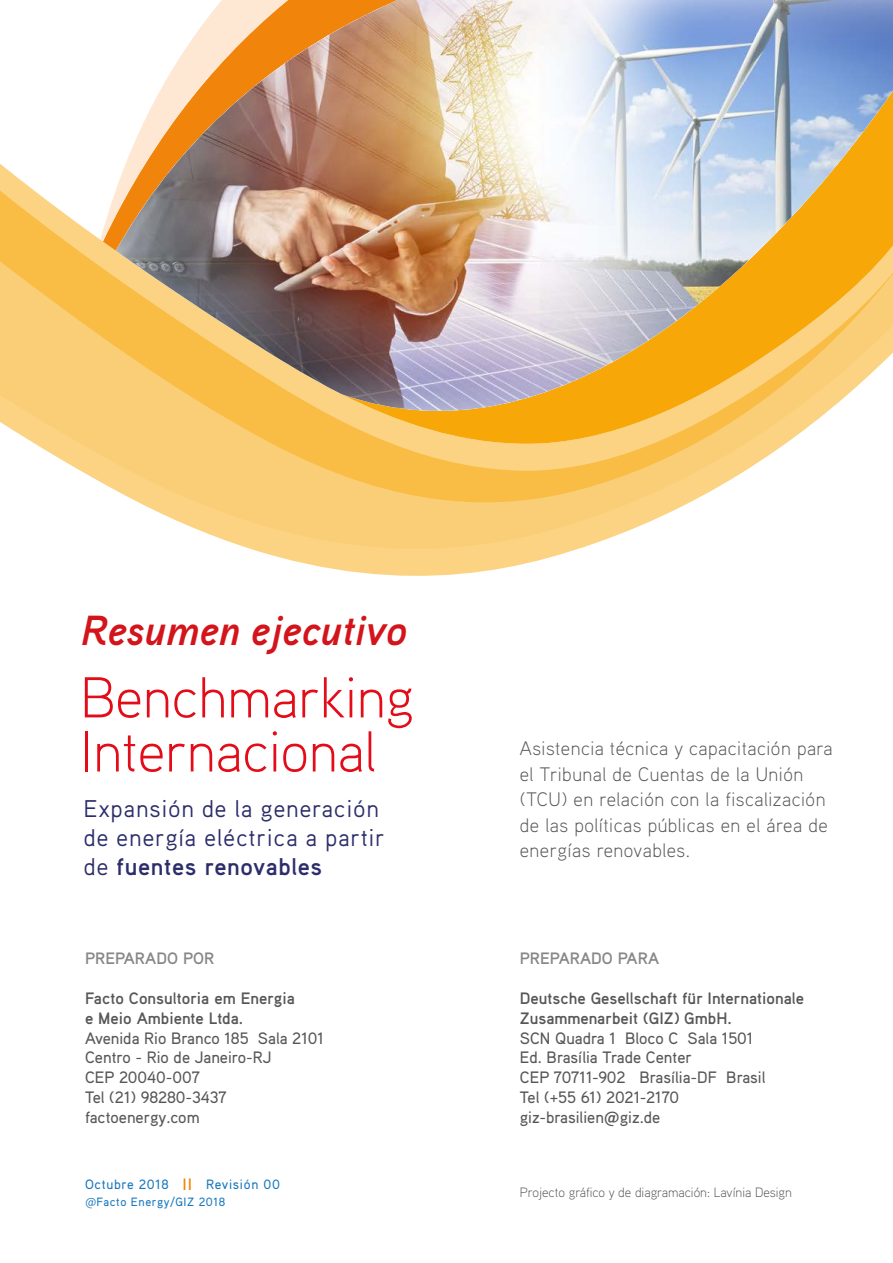
<style>
.page{position:relative;width:893px;height:1263px;background:#fff}
.page>*{position:absolute;margin:0;border:0;box-sizing:border-box;transform-origin:0 0}
.t1{font:300 57.45px/54px "Aaux Pro";color:#e30c18}
.t2{font:italic 700 42px "Aaux Pro";color:#d4141b}
.t3{font:24.15px/29px "Aaux Pro";letter-spacing:.025em;color:#2c2d6b}
.t4{font:300 19.5px/25.5px "Aaux Pro";letter-spacing:.025em;color:#575756}
.t5{font:500 16.5px/19.8px "Aaux Pro";color:#575756}
.t6{font:700 16.5px/19.8px "Aaux Pro";color:#575756}
.t7{font:700 16.5px "Aaux Pro";color:#878787}
.t8{font:300 13.5px "Aaux Pro";color:#575756}
.t9{font:500 13.5px "Aaux Pro";letter-spacing:.05em;color:#1879be}
.t10{font:500 12px "Aaux Pro";letter-spacing:.05em;color:#1879be}
.s1{font-weight:700}
.s2{font-weight:900;color:#f1850b}
.s3{font-family:"DIN Pro";font-weight:400}
.s4{font-family:"DIN Pro"}
</style>
<div class="page">
<svg style="left:0;top:191px;width:746px;height:385px"></svg>
<svg style="left:116px;top:431px;width:687px;height:39px;background:#faca6c"></svg>
<img style="left:116px;top:0;width:777px;height:431px">
<h2 class="t2" style="left:81px;top:603px;width:328px">Resumen ejecutivo</h2>
<h1 class="t1" style="left:81px;top:669px;width:335px">Benchmarking<br>Internacional</h1>
<h3 class="t3" style="left:84px;top:793px;width:303px">Expansión de la generación de energía eléctrica a partir de <span class="s1">fuentes renovables</span></h3>
<p class="t7" style="left:85px;top:948px;width:131px">PREPARADO POR</p>
<p class="t6" style="left:85px;top:988px;width:211px">Facto Consultoria em Energia e Meio Ambiente Ltda.</p>
<p class="t5" style="left:85px;top:1027px;width:240px">Avenida Rio Branco 185 Sala 2101<br>Centro - Rio de Janeiro-RJ<br>CEP 20040-007<br>Tel (21) 98280-3437 factoenergy.com</p>
<p class="t9" style="left:85px;top:1175px;width:196px">Octubre 2018 <span class="s2">||</span> Revisión 00</p>
<p class="t10" style="left:85px;top:1194px;width:142px"><span class="s3">@</span>Facto Energy/GIZ 2018</p>
<p class="t4" style="left:520px;top:735px;width:314px">Asistencia técnica y capacitación para el Tribunal de Cuentas de la Unión (TCU) en relación con la fiscalización de las políticas públicas en el área de energías renovables.</p>
<p class="t7" style="left:520px;top:948px;width:141px">PREPARADO PARA</p>
<p class="t6" style="left:520px;top:988px;width:286px">Deutsche Gesellschaft für Internationale<br>Zusammenarbeit (GIZ) GmbH.</p>
<p class="t5" style="left:520px;top:1027px;width:247px">SCN Quadra 1 Bloco C Sala 1501<br>Ed. Brasília Trade Center<br>CEP 70711-902 Brasília-DF Brasil<br>Tel (+55 61) 2021-2170 giz-brasilien<span class="s4">@</span>giz.de</p>
<p class="t8" style="left:520px;top:1184px;width:274px">Projecto gráfico y de diagramación: Lavínia Design</p>
</div>
